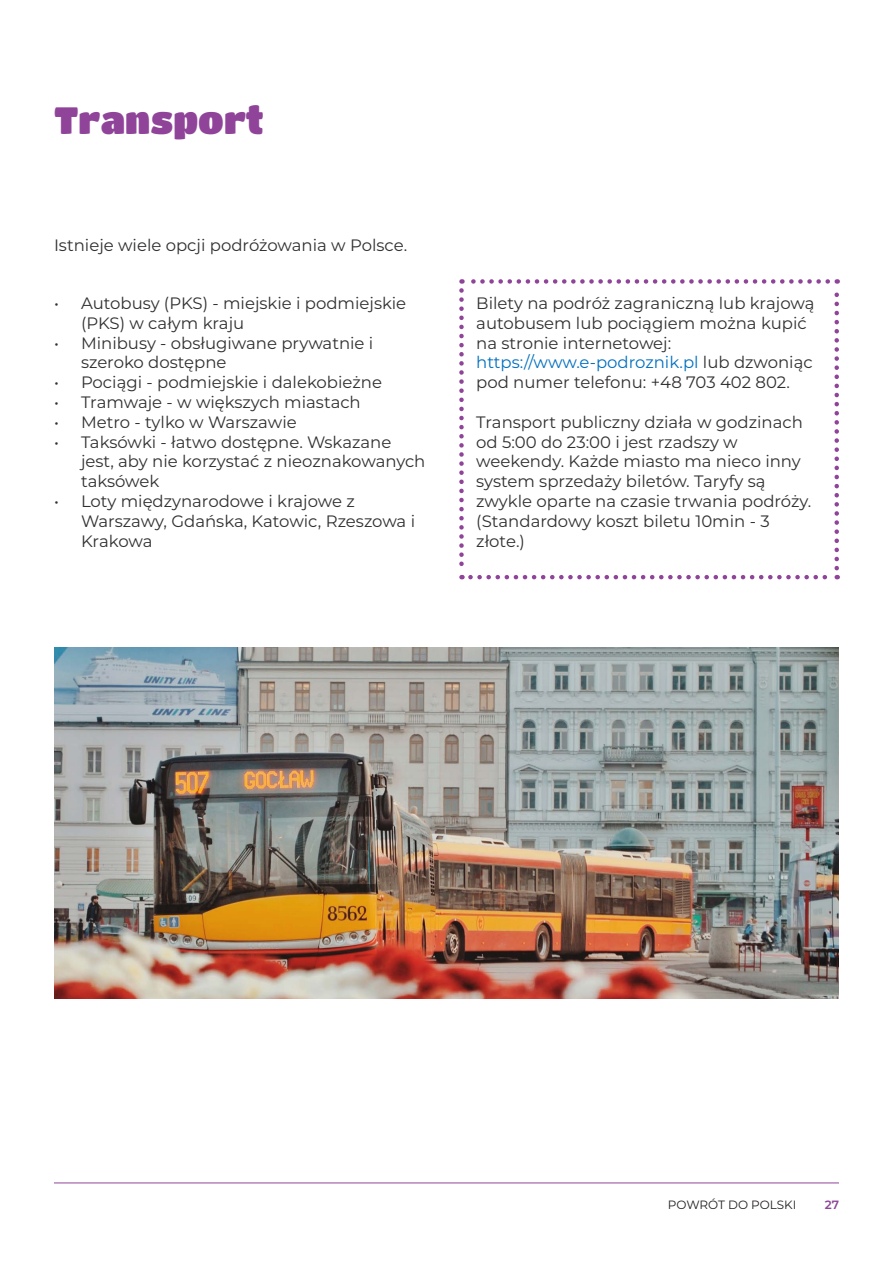
<style>
.page{position:relative;width:893px;height:1263px;background:#fff}
.page>*{position:absolute;margin:0;border:0;box-sizing:border-box;transform-origin:0 0}
.t1{font:37.5px "Titan One";color:#8f4499}
.t2{font:16.5px/19.8px "Montserrat";color:#312f30}
.t3{font:12px "Montserrat";color:#231f20}
.t4{font:600 12px "Montserrat";color:#8f4499}
.s1{color:#0070c0}
</style>
<div class="page">
<hr style="left:54px;top:1182px;width:785px;height:1px;background:#8f4499">
<img style="left:54px;top:647px;width:785px;height:351px">
<svg style="left:459px;top:290px;width:5px;height:289px"></svg>
<svg style="left:470px;top:575px;width:368px;height:4px"></svg>
<svg style="left:834px;top:279px;width:5px;height:289px"></svg>
<svg style="left:461px;top:279px;width:367px;height:5px"></svg>
<h1 class="t1" style="left:54px;top:98px;width:212px">Transport</h1>
<p class="t2" style="left:54px;top:234px;width:355px">Istnieje wiele opcji podróżowania w Polsce.</p>
<p class="t2" style="left:81px;top:293px;width:327px;text-indent:-27px">• Autobusy (PKS) - miejskie i podmiejskie (PKS) w całym kraju</p>
<p class="t2" style="left:81px;top:332px;width:294px;text-indent:-27px">• Minibusy - obsługiwane prywatnie i szeroko dostępne</p>
<p class="t2" style="left:54px;top:372px;width:330px">• Pociągi - podmiejskie i dalekobieżne</p>
<p class="t2" style="left:54px;top:392px;width:308px">• Tramwaje - w większych miastach</p>
<p class="t2" style="left:54px;top:411px;width:244px">• Metro - tylko w Warszawie</p>
<p class="t2" style="left:81px;top:431px;width:346px;text-indent:-27px">• Taksówki - łatwo dostępne. Wskazane jest, aby nie korzystać z nieoznakowanych taksówek</p>
<p class="t2" style="left:81px;top:491px;width:336px;text-indent:-27px">• Loty międzynarodowe i krajowe z<br>Warszawy, Gdańska, Katowic, Rzeszowa i<br>Krakowa</p>
<p class="t2" style="left:476px;top:293px;width:340px">Bilety na podróż zagraniczną lub krajową autobusem lub pociągiem można kupić na stronie internetowej: <span class="s1">https://www.e-podroznik.pl</span> lub dzwoniąc pod numer telefonu: +48 703 402 802.</p>
<p class="t2" style="left:476px;top:411px;width:337px">Transport publiczny działa w godzinach od 5:00 do 23:00 i jest rzadszy w weekendy. Każde miasto ma nieco inny system sprzedaży biletów. Taryfy są zwykle oparte na czasie trwania podróży. (Standardowy koszt biletu 10min - 3 złote.)</p>
<p class="t3" style="left:668px;top:1197px;width:130px">POWRÓT DO POLSKI</p>
<p class="t4" style="left:825px;top:1196px;width:16px">27</p>
</div>
